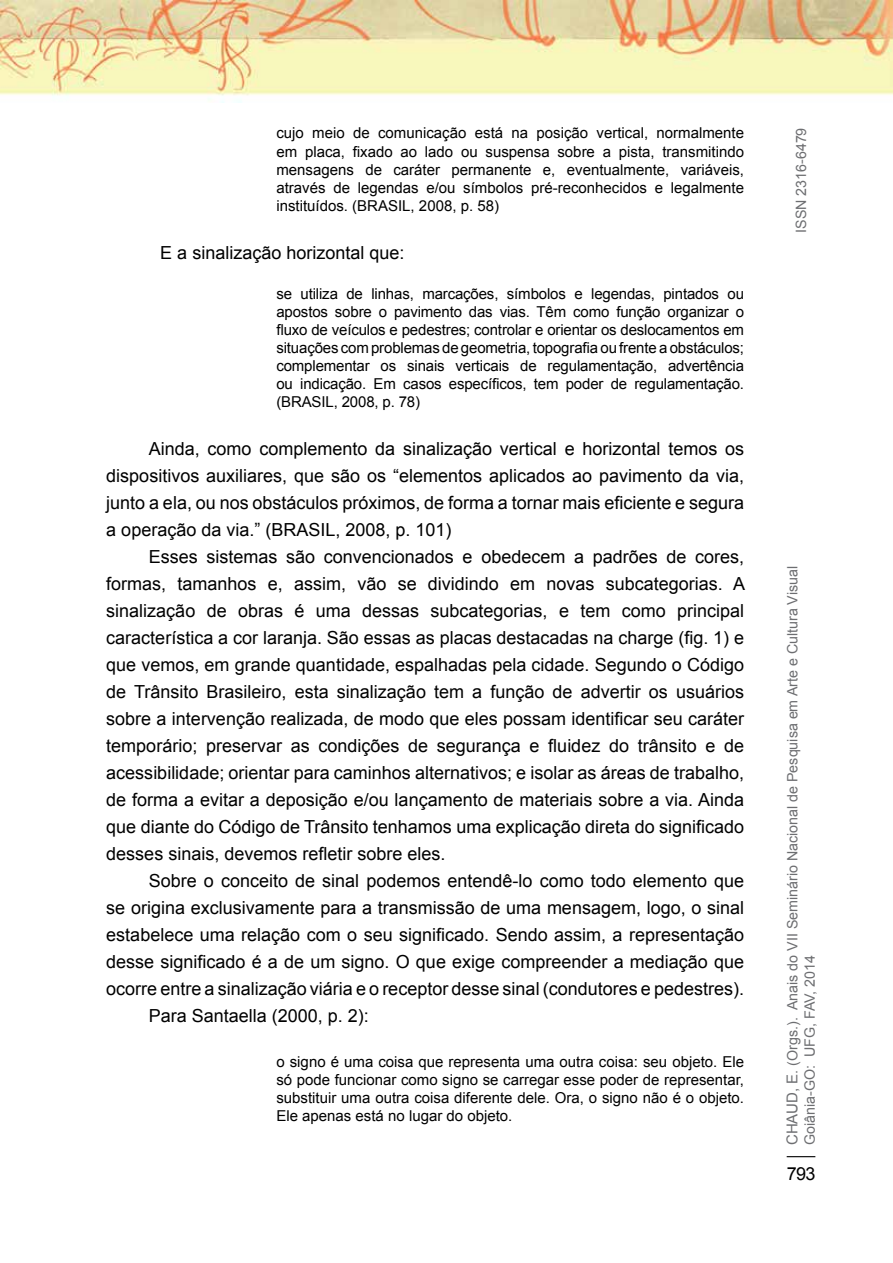
<style>
.page{position:relative;width:893px;height:1263px;background:#fff}
.page>*{position:absolute;margin:0;border:0;box-sizing:border-box;transform-origin:0 0}
.t1{font:18px/27px "Arial";color:#000;text-align:justify}
.t2{font:15px/18px "Arial";color:#000;text-align:justify}
.t3{font:14.25px/17.1px "Arial";color:#6d6e71}
.s1{font-size:15px}
</style>
<div class="page">
<svg style="left:787px;top:1156px;width:28px;height:1px"></svg>
<img style="left:0;top:0;width:893px;height:102px">
<p class="t2" style="left:276px;top:124px;width:469px">cujo meio de comunicação está na posição vertical, normalmente em placa, fixado ao lado ou suspensa sobre a pista, transmitindo mensagens de caráter permanente e, eventualmente, variáveis, através de legendas e/ou símbolos pré-reconhecidos e legalmente instituídos. (BRASIL, 2008, p. 58)</p>
<p class="t1" style="left:160px;top:239px;width:246px">E a sinalização horizontal que:</p>
<p class="t2" style="left:276px;top:285px;width:469px">se utiliza de linhas, marcações, símbolos e legendas, pintados ou apostos sobre o pavimento das vias. Têm como função organizar o fluxo de veículos e pedestres; controlar e orientar os deslocamentos em situações com problemas de geometria, topografia ou frente a obstáculos; complementar os sinais verticais de regulamentação, advertência ou indicação. Em casos específicos, tem poder de regulamentação. (BRASIL, 2008, p. 78)</p>
<p class="t1" style="left:106px;top:436px;width:639px;text-indent:43px">Ainda, como complemento da sinalização vertical e horizontal temos os dispositivos auxiliares, que são os “elementos aplicados ao pavimento da via, junto a ela, ou nos obstáculos próximos, de forma a tornar mais eficiente e segura a operação da via.” (BRASIL, 2008, p. 101)</p>
<p class="t1" style="left:106px;top:544px;width:640px;text-indent:43px">Esses sistemas são convencionados e obedecem a padrões de cores, formas, tamanhos e, assim, vão se dividindo em novas subcategorias. A sinalização de obras é uma dessas subcategorias, e tem como principal característica a cor laranja. São essas as placas destacadas na charge (fig. 1) e que vemos, em grande quantidade, espalhadas pela cidade. Segundo o Código de Trânsito Brasileiro, esta sinalização tem a função de advertir os usuários sobre a intervenção realizada, de modo que eles possam identificar seu caráter temporário; preservar as condições de segurança e fluidez do trânsito e de acessibilidade; orientar para caminhos alternativos; e isolar as áreas de trabalho, de forma a evitar a deposição e/ou lançamento de materiais sobre a via. Ainda que diante do Código de Trânsito tenhamos uma explicação direta do significado desses sinais, devemos refletir sobre eles.</p>
<p class="t1" style="left:149px;top:868px;width:597px">Sobre o conceito de sinal podemos entendê-lo como todo elemento que</p>
<p class="t1" style="left:106px;top:895px;width:639px">se origina exclusivamente para a transmissão de uma mensagem, logo, o sinal</p>
<p class="t1" style="left:106px;top:922px;width:639px">estabelece uma relação com o seu significado. Sendo assim, a representação</p>
<p class="t1" style="left:106px;top:949px;width:639px">desse significado é a de um signo. O que exige compreender a mediação que</p>
<p class="t1" style="left:106px;top:976px;width:639px">ocorre entre a sinalização viária e o receptor desse sinal (condutores e pedestres).</p>
<p class="t1" style="left:149px;top:1003px;width:222px">Para Santaella (2000, p. 2):</p>
<p class="t2" style="left:276px;top:1053px;width:469px">o signo é uma coisa que representa uma outra coisa: seu objeto. Ele só pode funcionar como signo se carregar esse poder de representar, substituir uma outra coisa diferente dele. Ora, o signo não é o objeto.<br>Ele apenas está no lugar do objeto.</p>
<p class="t3" style="left:793px;top:233px;width:107px;rotate:-90deg">ISSN 2316-6479</p>
<p class="t3" style="left:784px;top:1145px;width:581px;rotate:-90deg"><span class="s1">Chaud, E</span>. (Orgs.). Anais do VII Seminário Nacional de Pesquisa em Arte e Cultura Visual<br>Goiânia-GO: U FG, FAV, 2014</p>
<p class="t1" style="left:787px;top:1160px;width:30px">793</p>
</div>
